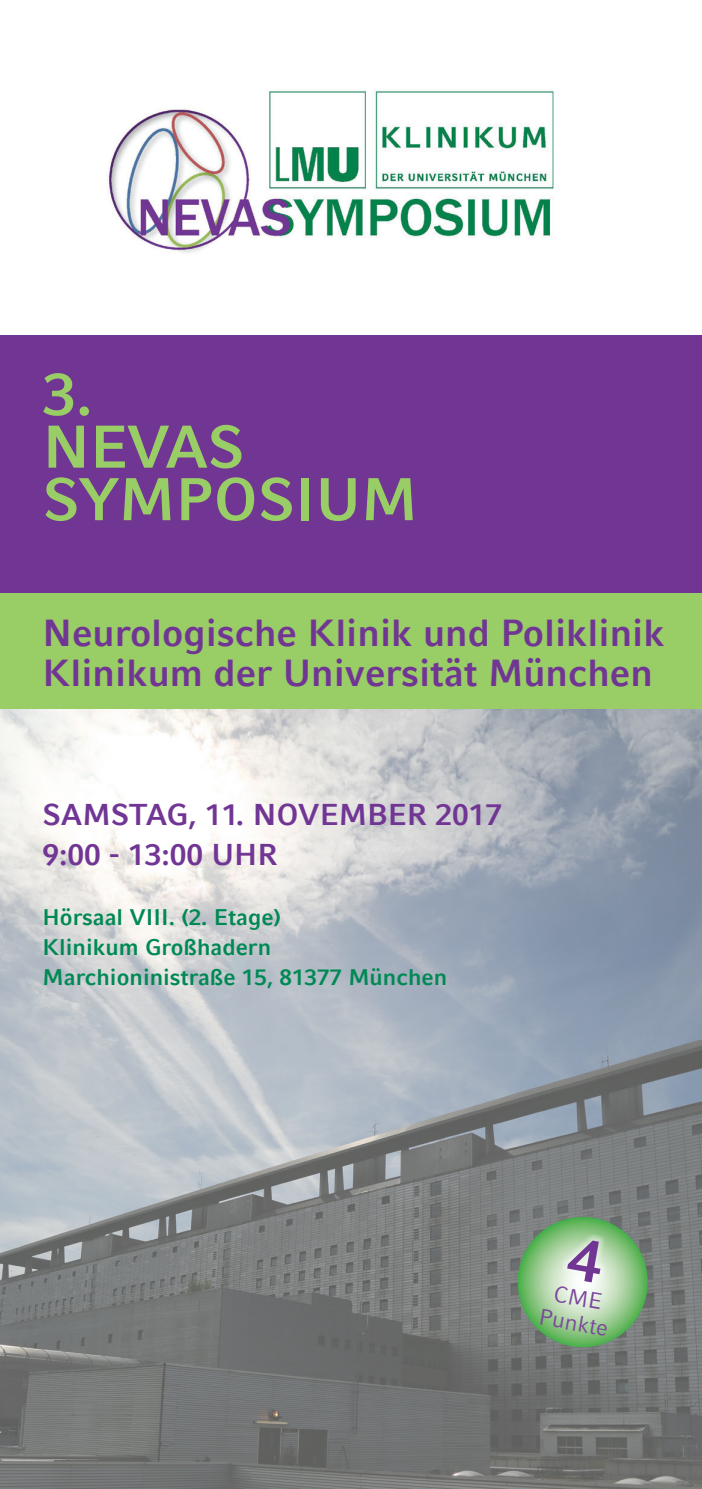
<style>
.page{position:relative;width:702px;height:1489px;background:#fff}
.page>*{position:absolute;margin:0;border:0;box-sizing:border-box;transform-origin:0 0}
.t1{font:700 60px/52.5px "LMU Compatil Fact";color:#99cd65}
.t2{font:700 37.5px/40px "LMU Compatil Fact";color:#713694}
.t3{font:700 30px/40px "LMU Compatil Fact";color:#713694}
.t4{font:700 22.5px/30px "LMU Compatil Fact";color:#008955}
.t5{font:22.5px/25px "LMU Compatil Fact";color:#7b479b;text-align:center}
</style>
<div class="page">
<img style="left:0;top:709px;width:702px;height:779px">
<div style="left:0;top:593px;width:702px;height:116px;background:#99cd65"></div>
<div style="left:0;top:336px;width:702px;height:257px;background:#713694"></div>
<img style="left:108px;top:90px;width:446px;height:163px">
<svg style="left:512px;top:1216px;width:141px;height:136px;background:#93b590"></svg>
<h1 class="t1" style="left:43px;top:367px;width:86px">3.<br>NEVA</h1>
<h1 class="t1" style="left:43px;top:420px;width:376px;text-align:center">S<br>Symposiu m</h1>
<h2 class="t2" style="left:43px;top:612px;width:623px">Neurologische Klinik und Poliklinik<br>Klinikum der Universität M ünchen</h2>
<h3 class="t3" style="left:43px;top:794px;width:461px">Samstag, 11. November 2017<br>9:00 - 13:00 Uhr</h3>
<p class="t4" style="left:43px;top:902px;width:406px">H örsaal VIII. (2. Etage)<br>Klinikum Großhadern<br>Marchioninistraße 15, 81377 M ünchen</p>
<p class="t5" style="left:545px;top:1279px;width:71px;rotate:10deg">CME<br>Punkte</p>
</div>
